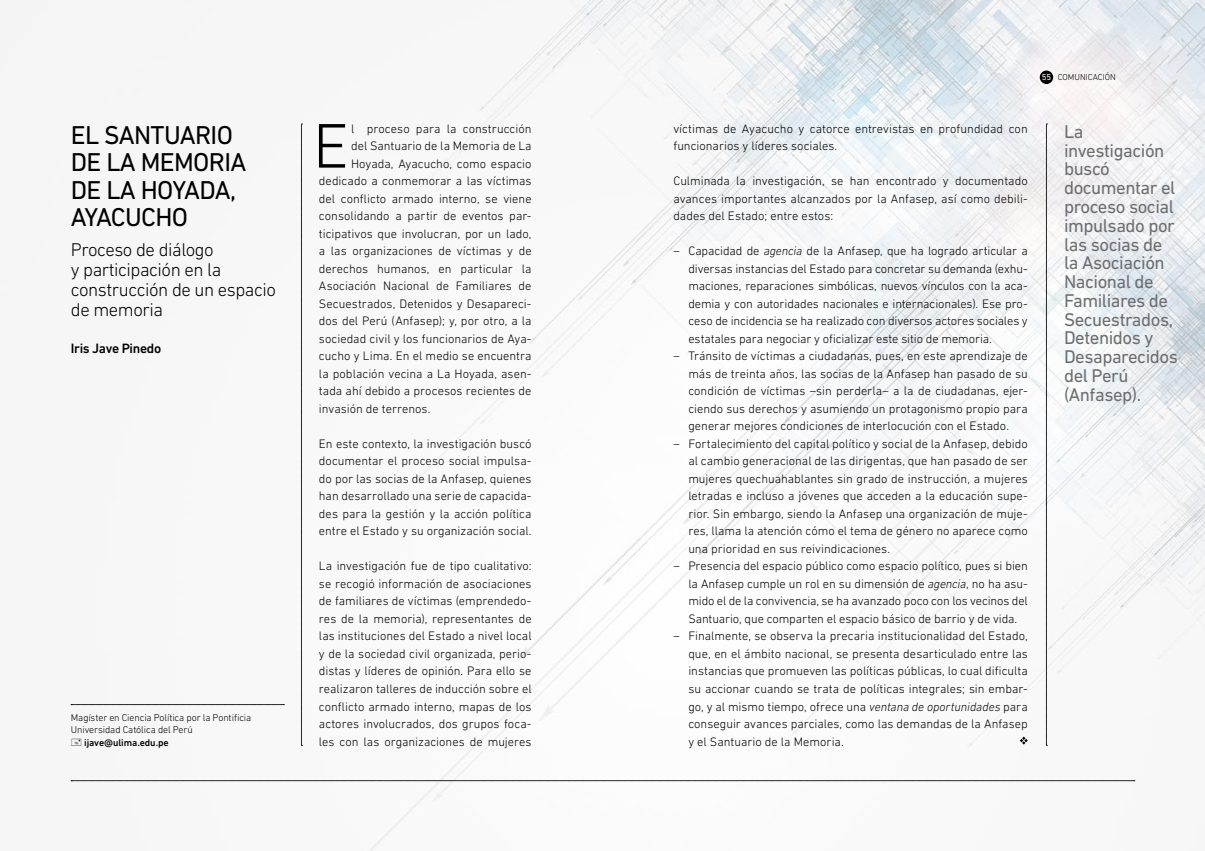
<style>
.page{position:relative;width:1205px;height:851px;background:#fff}
.page>*{position:absolute;margin:0;border:0;box-sizing:border-box;transform-origin:0 0}
.t1{font:300 64px "DIN Next LT Pro";color:#000}
.t2{font:26.25px/27.5px "DIN Next LT Pro";letter-spacing:-.025em;color:#000}
.t3{font:18.75px/18.8px "DIN Next LT Pro";letter-spacing:-.025em;color:#6d6e71}
.t4{font:300 18.75px/20px "DIN Next LT Pro";letter-spacing:-.025em;color:#000}
.t5{font:500 13.75px "DIN Next LT Pro";letter-spacing:-.025em;color:#000}
.t6{font:300 12.5px/17.5px "DIN Next LT Pro";color:#000;text-align:justify}
.t7{font:300 10px/12.5px "DIN Next LT Pro";letter-spacing:-.01em;color:#000}
.t8{font:500 10px "DIN Next LT Pro";letter-spacing:-.01em;color:#000}
.t9{font:300 8.75px "DIN Next LT Pro";color:#000}
.s1{font-weight:400;color:#fff}
.s2{font-style:italic}
</style>
<div class="page">
<img style="left:0;top:0;width:1205px;height:850px">
<div style="left:1040px;top:71px;width:13px;height:13px;background:#000;border-radius:50%"></div>
<svg style="left:71px;top:780px;width:1064px;height:1px"></svg>
<svg style="left:1020px;top:736px;width:8px;height:8px"></svg>
<svg style="left:301px;top:124px;width:1px;height:622px"></svg>
<svg style="left:1046px;top:124px;width:1px;height:622px"></svg>
<svg style="left:71px;top:704px;width:213px;height:1px"></svg>
<svg style="left:72px;top:738px;width:9px;height:7px"></svg>
<h2 class="t2" style="left:71px;top:120px;width:177px">EL SANTUARIO<br>DE LA MEMORIA<br>DE LA HOYADA,<br>AYACUCHO</h2>
<h3 class="t4" style="left:71px;top:239px;width:207px">Proceso de diálogo<br>y participación en la construcción de un espacio de memoria</h3>
<p class="t5" style="left:71px;top:340px;width:92px">Iris Jave Pinedo</p>
<p class="t7" style="left:71px;top:710px;width:182px">Magíster en Ciencia Política por la Pontificia<br>Universidad Católica del Perú</p>
<p class="t8" style="left:84px;top:736px;width:86px">ijave@ulima.edu.pe</p>
<h1 class="t1" style="left:313px;top:109px;width:37px">E</h1>
<p class="t6" style="left:351px;top:119px;width:182px">l proceso para la construcción</p>
<p class="t6" style="left:351px;top:137px;width:182px">del Santuario de la Memoria de La</p>
<p class="t6" style="left:351px;top:154px;width:182px">Hoyada, Ayacucho, como espacio</p>
<p class="t6" style="left:319px;top:172px;width:214px">dedicado a conmemorar a las víctimas</p>
<p class="t6" style="left:319px;top:189px;width:214px">del conflicto armado interno, se viene</p>
<p class="t6" style="left:319px;top:207px;width:214px">consolidando a partir de eventos par-</p>
<p class="t6" style="left:319px;top:224px;width:214px">ticipativos que involucran, por un lado,</p>
<p class="t6" style="left:319px;top:242px;width:214px">a las organizaciones de víctimas y de</p>
<p class="t6" style="left:319px;top:259px;width:214px">derechos humanos, en particular la</p>
<p class="t6" style="left:319px;top:277px;width:214px">Asociación Nacional de Familiares de</p>
<p class="t6" style="left:319px;top:294px;width:214px">Secuestrados, Detenidos y Desapareci-</p>
<p class="t6" style="left:319px;top:312px;width:214px">dos del Perú (Anfasep); y, por otro, a la</p>
<p class="t6" style="left:319px;top:329px;width:214px">sociedad civil y los funcionarios de Aya-</p>
<p class="t6" style="left:319px;top:347px;width:214px">cucho y Lima. En el medio se encuentra</p>
<p class="t6" style="left:319px;top:364px;width:214px">la población vecina a La Hoyada, asen-</p>
<p class="t6" style="left:319px;top:382px;width:214px">tada ahí debido a procesos recientes de</p>
<p class="t6" style="left:319px;top:399px;width:113px">invasión de terrenos.</p>
<p class="t6" style="left:319px;top:434px;width:214px">En este contexto, la investigación buscó documentar el proceso social impulsa&shy;do por las socias de la Anfasep, quienes han desarrollado una serie de capacida&shy;des para la gestión y la acción política entre el Estado y su organización social.</p>
<p class="t6" style="left:319px;top:557px;width:214px">La investigación fue de tipo cualitativo: se recogió información de asociaciones de familiares de víctimas (emprendedo&shy;res de la memoria), representantes de las instituciones del Estado a nivel local y de la sociedad civil organizada, perio&shy;distas y líderes de opinión. Para ello se realizaron talleres de inducción sobre el conflicto armado interno, mapas de los actores involucrados, dos grupos foca&shy;les con las organizaciones de mujeres</p>
<p class="t9" style="left:1042px;top:72px;width:76px"><span class="s1">55</span> COMUNICACIÓN</p>
<p class="t6" style="left:673px;top:119px;width:356px">víctimas de Ayacucho y catorce entrevistas en profundidad con funcionarios y líderes sociales.</p>
<p class="t6" style="left:673px;top:172px;width:356px">Culminada la investigación, se han encontrado y documentado avances importantes alcanzados por la Anfasep, así como debili&shy;dades del Estado; entre estos:</p>
<p class="t6" style="left:688px;top:242px;width:341px;text-indent:-15px">– Capacidad de <span class="s2">agencia</span> de la Anfasep, que ha logrado articular a diversas instancias del Estado para concretar su demanda (exhu&shy;maciones, reparaciones simbólicas, nuevos vínculos con la aca&shy;demia y con autoridades nacionales e internacionales). Ese pro&shy;ceso de incidencia se ha realizado con diversos actores sociales y estatales para negociar y oficializar este sitio de memoria.</p>
<p class="t6" style="left:688px;top:347px;width:341px;text-indent:-15px">– Tránsito de víctimas a ciudadanas, pues, en este aprendizaje de más de treinta años, las socias de la Anfasep han pasado de su condición de víctimas –sin perderla– a la de ciudadanas, ejer&shy;ciendo sus derechos y asumiendo un protagonismo propio para generar mejores condiciones de interlocución con el Estado.</p>
<p class="t6" style="left:688px;top:434px;width:341px;text-indent:-15px">– Fortalecimiento del capital político y social de la Anfasep, debido al cambio generacional de las dirigentas, que han pasado de ser mujeres quechuahablantes sin grado de instrucción, a mujeres letradas e incluso a jóvenes que acceden a la educación supe&shy;rior. Sin embargo, siendo la Anfasep una organización de muje&shy;res, llama la atención cómo el tema de género no aparece como una prioridad en sus reivindicaciones.</p>
<p class="t6" style="left:688px;top:557px;width:341px;text-indent:-15px">– Presencia del espacio público como espacio político, pues si bien la Anfasep cumple un rol en su dimensión de <span class="s2">agencia</span>, no ha asu&shy;mido el de la convivencia, se ha avanzado poco con los vecinos del Santuario, que comparten el espacio básico de barrio y de vida.</p>
<p class="t6" style="left:688px;top:627px;width:341px;text-indent:-15px">– Finalmente, se observa la precaria institucionalidad del Estado, que, en el ámbito nacional, se presenta desarticulado entre las instancias que promueven las políticas públicas, lo cual dificulta su accionar cuando se trata de políticas integrales; sin embar&shy;go, y al mismo tiempo, ofrece una <span class="s2">ventana de oportunidades</span> para conseguir avances parciales, como las demandas de la Anfasep y el Santuario de la Memoria.</p>
<h3 class="t3" style="left:1064px;top:122px;width:115px">La investigación buscó documentar el proceso social impulsado por las socias de la Asociación<br>Nacional de<br>Familiares de<br>Secuestrados,<br>Detenidos y<br>Desaparecidos del Perú (Anfasep).</h3>
</div>
